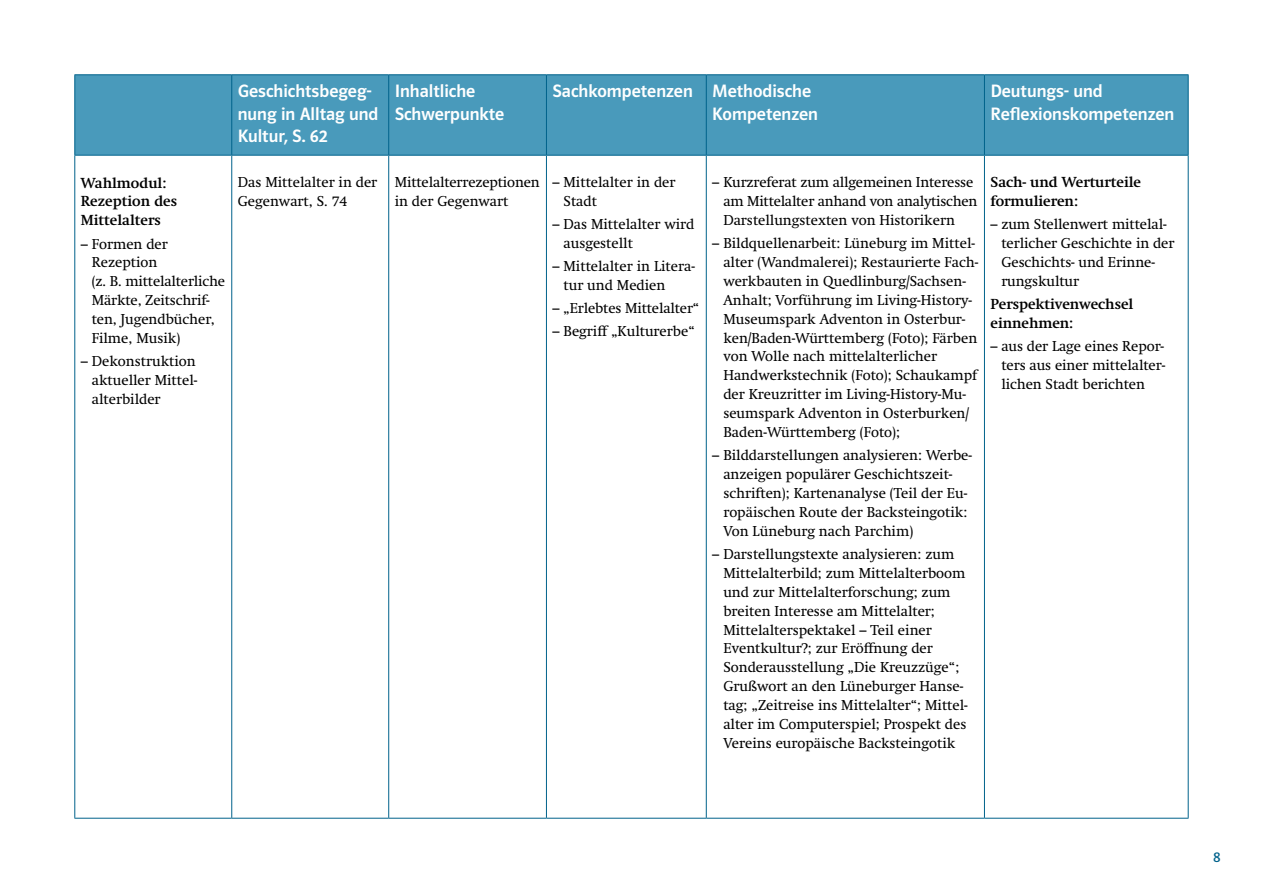
<style>
.page{position:relative;width:1263px;height:893px;background:#fff}
.page>*{position:absolute;margin:0;border:0;box-sizing:border-box;transform-origin:0 0}
.t1{font:18px/22.5px "Polo ST11 K Krftg";color:#fff}
.t2{font:15px "Polo ST11 K Buch";color:#00628b}
.t3{font:14.25px/18.9px "Klett Swift";color:#000}
.t4{font:700 14.25px/18.9px "Klett Swift";letter-spacing:-.005em;color:#000}
</style>
<div class="page">
<div style="left:75px;top:75px;width:1113px;height:80px;background:#499abb"></div>
<svg style="left:75px;top:156px;width:313px;height:662px"></svg>
<hr style="left:546px;top:75px;width:1px;height:80px;background:#00628b">
<hr style="left:706px;top:75px;width:1px;height:80px;background:#00628b">
<hr style="left:984px;top:75px;width:1px;height:80px;background:#00628b">
<hr style="left:388px;top:156px;width:1px;height:662px;background:#00628b">
<hr style="left:984px;top:156px;width:1px;height:662px;background:#00628b">
<hr style="left:388px;top:75px;width:1px;height:80px;background:#00628b">
<hr style="left:74px;top:75px;width:1px;height:80px;background:#00628b">
<hr style="left:231px;top:75px;width:1px;height:80px;background:#00628b">
<hr style="left:1188px;top:75px;width:1px;height:80px;background:#00628b">
<hr style="left:546px;top:156px;width:1px;height:662px;background:#00628b">
<hr style="left:706px;top:156px;width:1px;height:662px;background:#00628b">
<hr style="left:232px;top:74px;width:157px;height:1px;background:#00628b">
<hr style="left:389px;top:74px;width:157px;height:1px;background:#00628b">
<hr style="left:546px;top:74px;width:160px;height:1px;background:#00628b">
<hr style="left:706px;top:74px;width:278px;height:1px;background:#00628b">
<hr style="left:984px;top:74px;width:204px;height:1px;background:#00628b">
<hr style="left:232px;top:155px;width:157px;height:1px;background:#00628b">
<hr style="left:389px;top:155px;width:157px;height:1px;background:#00628b">
<hr style="left:546px;top:155px;width:160px;height:1px;background:#00628b">
<hr style="left:706px;top:155px;width:278px;height:1px;background:#00628b">
<hr style="left:984px;top:155px;width:204px;height:1px;background:#00628b">
<hr style="left:232px;top:818px;width:157px;height:1px;background:#00628b">
<hr style="left:389px;top:818px;width:157px;height:1px;background:#00628b">
<hr style="left:546px;top:818px;width:160px;height:1px;background:#00628b">
<hr style="left:706px;top:818px;width:278px;height:1px;background:#00628b">
<hr style="left:984px;top:818px;width:204px;height:1px;background:#00628b">
<hr style="left:74px;top:156px;width:1px;height:662px;background:#00628b">
<hr style="left:231px;top:156px;width:1px;height:662px;background:#00628b">
<hr style="left:1188px;top:156px;width:1px;height:662px;background:#00628b">
<hr style="left:74px;top:74px;width:158px;height:1px;background:#00628b">
<hr style="left:74px;top:818px;width:158px;height:1px;background:#00628b">
<hr style="left:74px;top:155px;width:158px;height:1px;background:#00628b">
<p class="t4" style="left:81px;top:173px;width:98px">Wahlmodul:<br>Rezeption des<br>Mittelalters</p>
<p class="t3" style="left:92px;top:234px;width:135px;text-indent:-11px">– Formen der<br>Rezeption<br>(z. B. mittelalterliche<br>Märkte, Zeitschrif&shy;ten, Jugendbücher,<br>Filme, Musik)</p>
<p class="t3" style="left:92px;top:352px;width:107px;text-indent:-11px">– Dekonstruktion aktueller Mittel&shy;alterbilder</p>
<p class="t1" style="left:238px;top:80px;width:142px">Geschichtsbegeg&shy;nung in Alltag und<br>Kultur, S. 62</p>
<p class="t1" style="left:395px;top:80px;width:111px">Inhaltliche<br>Schwerpunkte</p>
<p class="t1" style="left:712px;top:80px;width:107px;text-indent:-160px">Sachkompetenzen Methodische<br>Kompetenzen</p>
<p class="t1" style="left:990px;top:80px;width:185px">Deutungs- und<br>Reflexionskompetenzen</p>
<p class="t3" style="left:238px;top:173px;width:141px">Das Mittelalter in der<br>Gegenwart, S. 74</p>
<p class="t3" style="left:395px;top:173px;width:147px">Mittelalterrezeptionen in der Gegenwart</p>
<p class="t3" style="left:563px;top:173px;width:113px;text-indent:-11px">– Mittelalter in der<br>Stadt</p>
<p class="t3" style="left:563px;top:215px;width:132px;text-indent:-11px">– Das Mittelalter wird ausgestellt</p>
<p class="t3" style="left:563px;top:257px;width:133px;text-indent:-11px">– Mittelalter in Litera&shy;tur und Medien</p>
<p class="t3" style="left:552px;top:299px;width:149px">– „Erlebtes Mittelalter“</p>
<p class="t3" style="left:552px;top:322px;width:144px">– Begriff „Kulturerbe“</p>
<p class="t3" style="left:723px;top:173px;width:256px;text-indent:-11px">– Kurzreferat zum allgemeinen Interesse am Mittelalter anhand von analytischen<br>Darstellungstexten von Historikern</p>
<p class="t3" style="left:723px;top:234px;width:257px;text-indent:-11px">– Bildquellenarbeit: Lüneburg im Mittel&shy;alter (Wandmalerei); Restaurierte Fach&shy;werkbauten in Quedlinburg/Sachsen-Anhalt; Vorführung im Living-History-Museumspark Adventon in Osterbur&shy;ken/Baden-Württemberg (Foto); Färben von Wolle nach mittelalterlicher Handwerkstechnik (Foto); Schaukampf der Kreuzritter im Living-History-Mu&shy;seumspark Adventon in Osterburken/ Baden-Württemberg (Foto);</p>
<p class="t3" style="left:723px;top:446px;width:250px;text-indent:-11px">– Bilddarstellungen analysieren: Werbe&shy;anzeigen populärer Geschichtszeit&shy;schriften); Kartenanalyse (Teil der Eu&shy;ropäischen Route der Backsteingotik:<br>Von Lüneburg nach Parchim)</p>
<p class="t3" style="left:723px;top:545px;width:246px;text-indent:-11px">– Darstellungstexte analysieren: zum Mittelalterbild; zum Mittelalterboom und zur Mittelalterforschung; zum breiten Interesse am Mittelalter; Mittelalterspektakel – Teil einer Eventkultur?; zur Eröffnung der Sonderausstellung „Die Kreuzzüge“; Grußwort an den Lüneburger Hanse&shy;tag; „Zeitreise ins Mittelalter“; Mittel&shy;alter im Computerspiel; Prospekt des Vereins europäische Backsteingotik</p>
<p class="t4" style="left:990px;top:173px;width:152px">Sach- und Werturteile formulieren:</p>
<p class="t3" style="left:1001px;top:215px;width:174px;text-indent:-11px">– zum Stellenwert mittelal&shy;terlicher Geschichte in der<br>Geschichts- und Erinne&shy;rungskultur</p>
<p class="t4" style="left:990px;top:295px;width:144px">Perspektivenwechsel einnehmen:</p>
<p class="t3" style="left:1001px;top:337px;width:165px;text-align:justify;text-indent:-11px">– aus der Lage eines Repor&shy;ters aus einer mittelalter&shy;lichen Stadt berichten</p>
<p class="t2" style="left:1213px;top:849px;width:9px">8</p>
</div>
